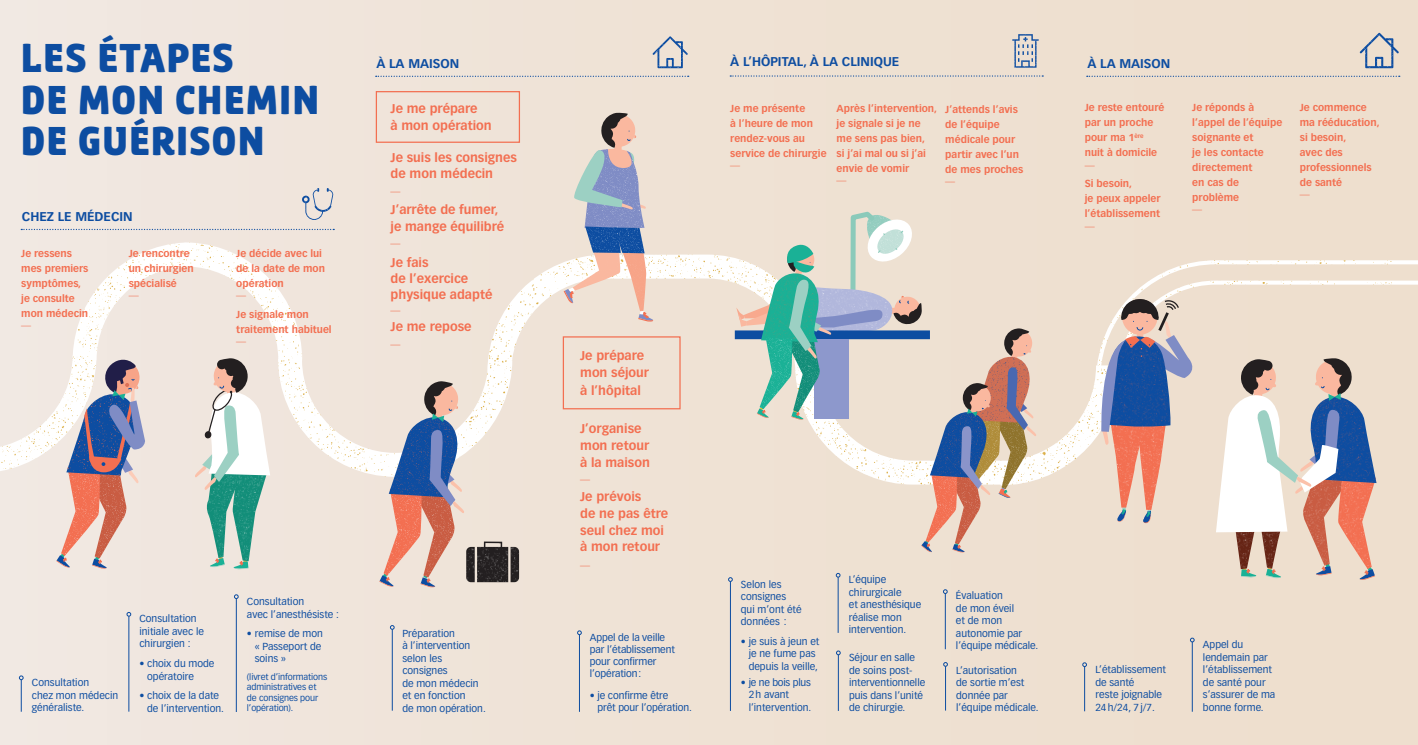
<style>
.page{position:relative;width:1418px;height:745px;background:#fff}
.page>*{position:absolute;margin:0;border:0;box-sizing:border-box;transform-origin:0 0}
.t1{font:900 38px/41.2px "Jaures";letter-spacing:.05em;color:#0d4da1}
.t2{font:700 12.5px/16.2px "Vectora LH";color:#f36f51}
.t3{font:700 12.5px "Vectora LT Std";color:#0d4da1}
.t4{font:10px/12.5px "Vectora LH";color:#0d4da1}
.t5{font:700 10px/15px "Vectora LH";color:#f36f51}
.t6{font:300 10px "Vectora LH";color:#f36f51}
.t7{font:8.75px/10.5px "Vectora LH";letter-spacing:-.01em;color:#0d4da1}
</style>
<div class="page">
<div style="left:0;top:0;width:1417px;height:744px;background:linear-gradient(to right,#f0e7e1,#edddcb)"></div>
<img style="left:0;top:242px;width:1417px;height:243px">
<hr style="left:128px;top:615px;width:1px;height:96px;background:#0d4da1">
<svg style="left:126px;top:611px;width:5px;height:5px"></svg>
<hr style="left:21px;top:679px;width:1px;height:32px;background:#0d4da1">
<svg style="left:19px;top:675px;width:5px;height:4px"></svg>
<hr style="left:236px;top:598px;width:1px;height:113px;background:#0d4da1">
<svg style="left:234px;top:594px;width:5px;height:4px"></svg>
<hr style="left:392px;top:629px;width:1px;height:81px;background:#0d4da1">
<svg style="left:390px;top:624px;width:4px;height:5px"></svg>
<hr style="left:837px;top:576px;width:1px;height:56px;background:#0d4da1">
<svg style="left:835px;top:572px;width:5px;height:5px"></svg>
<hr style="left:944px;top:593px;width:1px;height:55px;background:#0d4da1">
<svg style="left:943px;top:589px;width:4px;height:4px"></svg>
<hr style="left:1084px;top:666px;width:1px;height:44px;background:#0d4da1">
<svg style="left:1082px;top:662px;width:4px;height:4px"></svg>
<hr style="left:1191px;top:641px;width:1px;height:70px;background:#0d4da1">
<svg style="left:1189px;top:637px;width:5px;height:5px"></svg>
<hr style="left:579px;top:634px;width:1px;height:77px;background:#0d4da1">
<svg style="left:577px;top:630px;width:5px;height:4px"></svg>
<hr style="left:730px;top:581px;width:1px;height:129px;background:#0d4da1">
<svg style="left:728px;top:576px;width:4px;height:5px"></svg>
<img style="left:302px;top:188px;width:31px;height:32px">
<svg style="left:21px;top:229px;width:313px;height:1px"></svg>
<hr style="left:838px;top:654px;width:1px;height:56px;background:#0d4da1">
<svg style="left:836px;top:650px;width:4px;height:4px"></svg>
<hr style="left:945px;top:665px;width:1px;height:45px;background:#0d4da1">
<svg style="left:943px;top:661px;width:4px;height:5px"></svg>
<svg style="left:730px;top:75px;width:313px;height:2px"></svg>
<img style="left:1012px;top:34px;width:26px;height:34px">
<svg style="left:376px;top:76px;width:312px;height:1px"></svg>
<img style="left:652px;top:36px;width:35px;height:32px">
<svg style="left:1086px;top:76px;width:313px;height:1px"></svg>
<img style="left:1359px;top:33px;width:39px;height:35px">
<div style="left:562px;top:336px;width:118px;height:73px;border:1px solid #f36f51"></div>
<div style="left:376px;top:91px;width:144px;height:52px;border:1px solid #f36f51"></div>
<svg style="left:194px;top:358px;width:76px;height:211px"></svg>
<svg style="left:56px;top:357px;width:89px;height:211px;background:#c0abb2"></svg>
<svg style="left:379px;top:381px;width:140px;height:206px;background:#c2b5b6"></svg>
<svg style="left:1215px;top:357px;width:161px;height:222px"></svg>
<svg style="left:1098px;top:298px;width:101px;height:225px;background:#b8a9b0"></svg>
<div style="left:734px;top:330px;width:196px;height:9px;background:#0d4da1"></div>
<svg style="left:736px;top:209px;width:300px;height:343px;background:#d2cdc4"></svg>
<svg style="left:563px;top:112px;width:91px;height:209px;background:#c8c2c5"></svg>
<h1 class="t1" style="left:21px;top:38px;width:299px">LES ÉTAPES<br>DE MON CHEMIN<br>DE GUÉRISON</h1>
<p class="t3" style="left:22px;top:209px;width:112px">CHEZ LE MÉDECIN</p>
<p class="t5" style="left:21px;top:245px;width:69px">Je ressens mes premiers symptômes, je consulte mon médecin</p>
<p class="t6" style="left:21px;top:320px;width:11px">—</p>
<p class="t5" style="left:129px;top:245px;width:66px">Je rencontre un chirurgien spécialisé</p>
<p class="t6" style="left:129px;top:290px;width:11px">—</p>
<p class="t5" style="left:236px;top:245px;width:90px">Je décide avec lui de la date de mon opération</p>
<p class="t6" style="left:236px;top:290px;width:11px">—</p>
<p class="t5" style="left:236px;top:306px;width:97px">Je signale mon traitement habituel</p>
<p class="t6" style="left:236px;top:336px;width:11px">—</p>
<p class="t4" style="left:32px;top:676px;width:88px">Consultation<br>chez mon médecin généraliste.</p>
<p class="t4" style="left:139px;top:612px;width:66px">Consultation initiale avec le chirurgien :</p>
<p class="t4" style="left:147px;top:657px;width:69px;text-indent:-8px">• choix du mode opératoire</p>
<p class="t4" style="left:147px;top:689px;width:78px;text-indent:-8px">• choix de la date de l’intervention.</p>
<p class="t4" style="left:247px;top:595px;width:94px">Consultation<br>avec l’anesthésiste :</p>
<p class="t4" style="left:255px;top:627px;width:70px;text-indent:-8px">• remise de mon « Passeport de soins »</p>
<p class="t7" style="left:247px;top:671px;width:82px">(livret d’informations administratives et de consignes pour l’opération).</p>
<p class="t3" style="left:376px;top:56px;width:84px">À LA MAISON</p>
<p class="t3" style="left:730px;top:53px;width:170px">À L’HÔPITAL, À LA CLINIQUE</p>
<p class="t3" style="left:1087px;top:56px;width:84px">À LA MAISON</p>
<p class="t2" style="left:390px;top:101px;width:103px">Je me prépare<br>à mon opération</p>
<p class="t2" style="left:390px;top:149px;width:128px">Je suis les consignes de mon médecin</p>
<p class="t6" style="left:390px;top:185px;width:11px">—</p>
<p class="t2" style="left:390px;top:202px;width:115px">J’arrête de fumer, je mange équilibré</p>
<p class="t6" style="left:390px;top:237px;width:11px">—</p>
<p class="t2" style="left:390px;top:254px;width:103px">Je fais<br>de l’exercice physique adapté</p>
<p class="t6" style="left:390px;top:305px;width:11px">—</p>
<p class="t2" style="left:390px;top:318px;width:82px">Je me repose</p>
<p class="t6" style="left:390px;top:338px;width:11px">—</p>
<p class="t4" style="left:402px;top:626px;width:85px">Préparation<br>à l’intervention selon les consignes<br>de mon médecin et en fonction<br>de mon opération.</p>
<p class="t5" style="left:730px;top:101px;width:98px">Je me présente<br>à l’heure de mon rendez-vous au service de chirurgie</p>
<p class="t6" style="left:730px;top:160px;width:11px">—</p>
<p class="t5" style="left:836px;top:101px;width:102px">Après l’intervention, je signale si je ne me sens pas bien,<br>si j’ai mal ou si j’ai envie de vomir</p>
<p class="t6" style="left:836px;top:175px;width:11px">—</p>
<p class="t5" style="left:945px;top:101px;width:79px">J’attends l’avis de l’équipe médicale pour partir avec l’un de mes proches</p>
<p class="t6" style="left:945px;top:176px;width:11px">—</p>
<p class="t5" style="left:1084px;top:100px;width:81px">Je reste entouré par un proche pour ma 1<sup>ère </sup>nuit à domicile</p>
<p class="t6" style="left:1084px;top:159px;width:11px">—</p>
<p class="t5" style="left:1084px;top:176px;width:77px">Si besoin,<br>je peux appeler l’établissement</p>
<p class="t6" style="left:1084px;top:220px;width:11px">—</p>
<p class="t2" style="left:580px;top:346px;width:70px;line-height:17.5px">Je prépare mon séjour à l’hôpital</p>
<p class="t2" style="left:580px;top:420px;width:70px">J’organise mon retour</p>
<p class="t2" style="left:580px;top:454px;width:71px">à la maison</p>
<p class="t6" style="left:580px;top:474px;width:11px">—</p>
<p class="t2" style="left:580px;top:487px;width:90px;line-height:17.5px">Je prévois<br>de ne pas être</p>
<p class="t2" style="left:580px;top:522px;width:85px">seul chez moi à mon retour</p>
<p class="t6" style="left:580px;top:559px;width:11px">—</p>
<p class="t4" style="left:590px;top:631px;width:86px;line-height:12px">Appel de la veille par l’établissement pour confirmer l’opération:</p>
<p class="t4" style="left:597px;top:688px;width:96px;text-indent:-8px">• je confirme être<br>prêt pour l’opération.</p>
<p class="t4" style="left:741px;top:577px;width:62px">Selon les consignes qui m’ont été données :</p>
<p class="t4" style="left:748px;top:634px;width:72px;text-indent:-8px">• je suis à jeun et je ne fume pas depuis la veille,</p>
<p class="t4" style="left:748px;top:675px;width:64px;text-indent:-8px">• je ne bois plus<br>2h avant l’intervention.</p>
<p class="t4" style="left:848px;top:573px;width:74px">L’équipe chirurgicale<br>et anesthésique réalise mon intervention.</p>
<p class="t4" style="left:849px;top:651px;width:78px">Séjour en salle de soins post&shy;interventionnelle puis dans l’unité de chirurgie.</p>
<p class="t4" style="left:956px;top:589px;width:84px">Évaluation<br>de mon éveil<br>et de mon autonomie par l’équipe médicale.</p>
<p class="t4" style="left:956px;top:663px;width:84px">L’autorisation<br>de sortie m’est donnée par l’équipe médicale.</p>
<p class="t4" style="left:1095px;top:663px;width:72px">L’établissement de santé<br>reste joignable<br>24h/24, 7j/7.</p>
<p class="t5" style="left:1192px;top:100px;width:91px">Je réponds à l’appel de l’équipe soignante et<br>je les contacte directement<br>en cas de problème</p>
<p class="t6" style="left:1192px;top:204px;width:11px">—</p>
<p class="t5" style="left:1299px;top:100px;width:81px">Je commence ma rééducation, si besoin,<br>avec des professionnels de santé</p>
<p class="t6" style="left:1299px;top:189px;width:11px">—</p>
<p class="t4" style="left:1202px;top:638px;width:74px">Appel du lendemain par l’établissement de santé pour s’assurer de ma bonne forme.</p>
</div>
